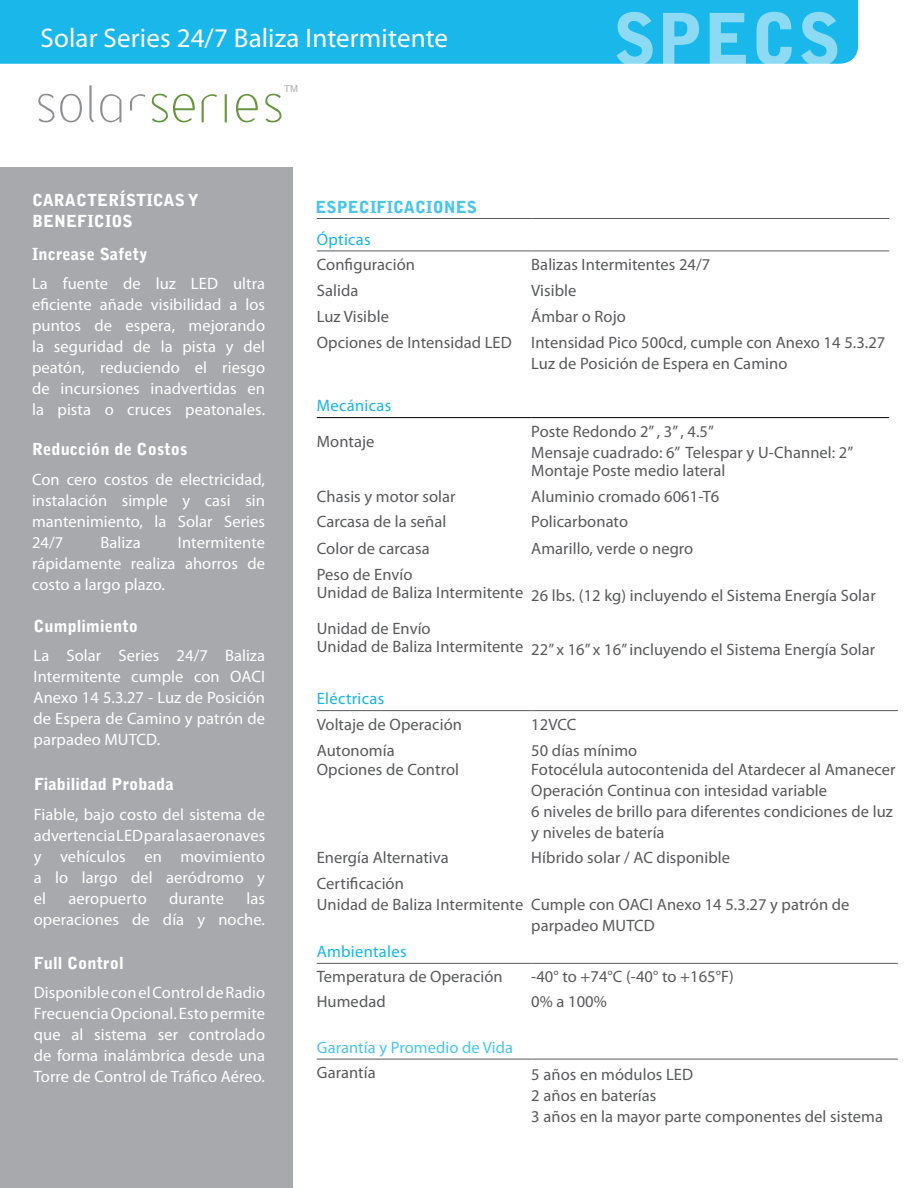
<style>
.page{position:relative;width:918px;height:1188px;background:#fff}
.page>*{position:absolute;margin:0;border:0;box-sizing:border-box;transform-origin:0 0}
.t1{font:27px "Myriad Pro";letter-spacing:.005em;color:#fff}
.t2{font:16.5px/21px "Myriad Pro";letter-spacing:.005em;color:#58595b}
.t3{font:16.5px/21px "Myriad Pro";letter-spacing:.005em;color:#fff;text-align:justify}
.t4{font:900 16.5px/21px "Bell Gothic Std";letter-spacing:.005em;color:#fff}
.t5{font:16.5px "Myriad Pro";letter-spacing:.02em;color:#13b6ea}
.t6{font:16.5px "Myriad Pro";letter-spacing:.005em;color:#48c5ee}
.t7{font:900 16.5px "Bell Gothic Std";letter-spacing:.005em;color:#48c5ee}
.t8{font:9.6px "Helvetica";color:#adafb2}
</style>
<div class="page">
<div style="left:0;top:167px;width:292px;height:1021px;background:#a7a9ac"></div>
<svg style="left:38px;top:94px;width:44px;height:28px"></svg>
<svg style="left:89px;top:85px;width:5px;height:37px"></svg>
<svg style="left:100px;top:94px;width:21px;height:28px"></svg>
<svg style="left:202px;top:94px;width:15px;height:28px"></svg>
<svg style="left:130px;top:94px;width:65px;height:28px"></svg>
<hr style="left:225px;top:94px;width:2px;height:28px;background:#66953f">
<svg style="left:236px;top:94px;width:22px;height:28px"></svg>
<svg style="left:265px;top:94px;width:17px;height:28px"></svg>
<div style="left:0;top:0;width:858px;height:64px;background:#1ab7ea"></div>
<svg style="left:617px;top:12px;width:220px;height:52px;background:#51c7ee"></svg>
<hr style="left:317px;top:218px;width:214px;height:1px;background:#58595b">
<hr style="left:531px;top:218px;width:358px;height:1px;background:#58595b">
<hr style="left:317px;top:251px;width:214px;height:1px;background:#58595b">
<hr style="left:531px;top:251px;width:358px;height:1px;background:#58595b">
<hr style="left:317px;top:417px;width:214px;height:1px;background:#000">
<hr style="left:531px;top:417px;width:358px;height:1px;background:#000">
<hr style="left:317px;top:710px;width:214px;height:1px;background:#58595b">
<hr style="left:531px;top:710px;width:367px;height:1px;background:#58595b">
<hr style="left:317px;top:963px;width:214px;height:1px;background:#58595b">
<hr style="left:531px;top:963px;width:367px;height:1px;background:#58595b">
<hr style="left:317px;top:1059px;width:214px;height:1px;background:#58595b">
<hr style="left:531px;top:1059px;width:367px;height:1px;background:#58595b">
<h1 class="t1" style="left:40px;top:22px;width:409px">Solar Series 24/7 Baliza Intermitente</h1>
<p class="t8" style="left:284px;top:81px;width:15px">TM</p>
<p class="t4" style="left:32px;top:190px;width:168px">CARACTERÍSTICAS Y<br>BENEFICIOS</p>
<p class="t7" style="left:316px;top:197px;width:163px">ESPECIFICACIONES</p>
<p class="t5" style="left:317px;top:229px;width:55px">Ópticas</p>
<p class="t2" style="left:317px;top:254px;width:100px">Configuración</p>
<p class="t2" style="left:531px;top:254px;width:181px">Balizas Intermitentes 24/7</p>
<p class="t2" style="left:317px;top:280px;width:43px">Salida</p>
<p class="t2" style="left:531px;top:280px;width:47px">Visible</p>
<p class="t2" style="left:317px;top:306px;width:74px">Luz Visible</p>
<p class="t4" style="left:32px;top:244px;width:117px">Increase Safety</p>
<p class="t3" style="left:32px;top:273px;width:235px">La fuente de luz LED ultra eficiente añade visibilidad a los puntos de espera, mejorando la seguridad de la pista y del peatón, reduciendo el riesgo de incursiones inadvertidas en la pista o cruces peatonales.</p>
<p class="t2" style="left:317px;top:303px;width:570px;line-height:25.8px;text-indent:214px">Ámbar o Rojo<br>Opciones de Intensidad LED Intensidad Pico 500cd, cumple con Anexo 14 5.3.27</p>
<p class="t2" style="left:531px;top:352px;width:258px">Luz de Posición de Espera en Camino</p>
<p class="t5" style="left:317px;top:396px;width:76px">Mecánicas</p>
<p class="t2" style="left:317px;top:431px;width:59px">Montaje</p>
<p class="t2" style="left:531px;top:420px;width:324px">Poste Redondo 2” , 3” , 4.5”<br>Mensaje cuadrado: 6” Telespar y U-Channel: 2”</p>
<p class="t2" style="left:531px;top:459px;width:196px">Montaje Poste medio lateral</p>
<p class="t2" style="left:317px;top:485px;width:140px">Chasis y motor solar</p>
<p class="t2" style="left:531px;top:485px;width:190px">Aluminio cromado 6061-T6</p>
<p class="t2" style="left:317px;top:511px;width:131px">Carcasa de la señal</p>
<p class="t2" style="left:531px;top:511px;width:98px">Policarbonato</p>
<p class="t2" style="left:317px;top:538px;width:115px">Color de carcasa</p>
<p class="t2" style="left:531px;top:538px;width:163px">Amarillo, verde o negro</p>
<p class="t2" style="left:317px;top:564px;width:560px">Peso de Envío<br>Unidad de Baliza Intermitente 26 lbs. (12 kg) incluyendo el Sistema Energía Solar</p>
<p class="t2" style="left:317px;top:618px;width:560px">Unidad de Envío<br>Unidad de Baliza Intermitente 22” x 16” x 16” incluyendo el Sistema Energía Solar</p>
<p class="t5" style="left:317px;top:689px;width:69px">Eléctricas</p>
<p class="t2" style="left:317px;top:713px;width:147px">Voltaje de Operación</p>
<p class="t2" style="left:531px;top:714px;width:47px">12VCC</p>
<p class="t2" style="left:317px;top:741px;width:144px;line-height:18.5px">Autonomía<br>Opciones de Control</p>
<p class="t4" style="left:32px;top:439px;width:157px">Reducción de Costos</p>
<p class="t3" style="left:32px;top:469px;width:235px">Con cero costos de electricidad, instalación simple y casi sin mantenimiento, la Solar Series 24/7</p>
<p class="t3" style="left:101px;top:532px;width:42px">Baliza</p>
<p class="t3" style="left:32px;top:532px;width:235px;text-indent:146px">Intermitente rápidamente realiza ahorros de costo a largo plazo.</p>
<p class="t4" style="left:34px;top:615px;width:106px">Cumplimiento</p>
<p class="t3" style="left:34px;top:645px;width:233px">La Solar Series 24/7 Baliza Intermitente cumple con OACI Anexo 14 5.3.27 - Luz de Posición de Espera de Camino y patrón de parpadeo MUTCD.</p>
<p class="t2" style="left:531px;top:740px;width:108px">50 días mínimo</p>
<p class="t2" style="left:531px;top:758px;width:366px">Fotocélula autocontenida del Atardecer al Amanecer Operación Continua con intesidad variable<br>6 niveles de brillo para diferentes condiciones de luz y niveles de batería</p>
<p class="t4" style="left:34px;top:774px;width:141px">Fiabilidad Probada</p>
<p class="t3" style="left:34px;top:804px;width:233px">Fiable, bajo costo del sistema de advertencia LED para las aeronaves y vehículos en movimiento a lo largo del aeródromo y el</p>
<p class="t2" style="left:317px;top:847px;width:133px">Energía Alternativa</p>
<p class="t2" style="left:531px;top:847px;width:200px">Híbrido solar / AC disponible</p>
<p class="t2" style="left:317px;top:873px;width:89px">Certificación</p>
<p class="t2" style="left:317px;top:894px;width:534px">Unidad de Baliza Intermitente Cumple con OACI Anexo 14 5.3.27 y patrón de</p>
<p class="t2" style="left:531px;top:915px;width:125px">parpadeo MUTCD</p>
<p class="t5" style="left:317px;top:941px;width:91px">Ambientales</p>
<p class="t2" style="left:317px;top:966px;width:187px">Temperatura de Operación</p>
<p class="t2" style="left:531px;top:966px;width:204px">-40° to +74°C (-40° to +165°F)</p>
<p class="t2" style="left:317px;top:991px;width:70px">Humedad</p>
<p class="t2" style="left:531px;top:991px;width:77px">0% a 100%</p>
<p class="t3" style="left:34px;top:888px;width:233px;text-align:right">las<br>operaciones de día y noche.</p>
<p class="t4" style="left:34px;top:953px;width:91px">Full Control</p>
<p class="t3" style="left:34px;top:981px;width:233px">Disponible con el Control de Radio Frecuencia Opcional. Esto permite que al sistema ser controlado de forma inalámbrica desde una Torre de Control de Tráfico Aéreo.</p>
<p class="t3" style="left:69px;top:888px;width:80px">aeropuerto</p>
<p class="t3" style="left:169px;top:888px;width:56px">durante</p>
<p class="t6" style="left:317px;top:1037px;width:198px">Garantía y Promedio de Vida</p>
<p class="t2" style="left:317px;top:1062px;width:60px">Garantía</p>
<p class="t2" style="left:531px;top:1064px;width:353px">5 años en módulos LED<br>2 años en baterías<br>3 años en la mayor parte componentes del sistema</p>
</div>
